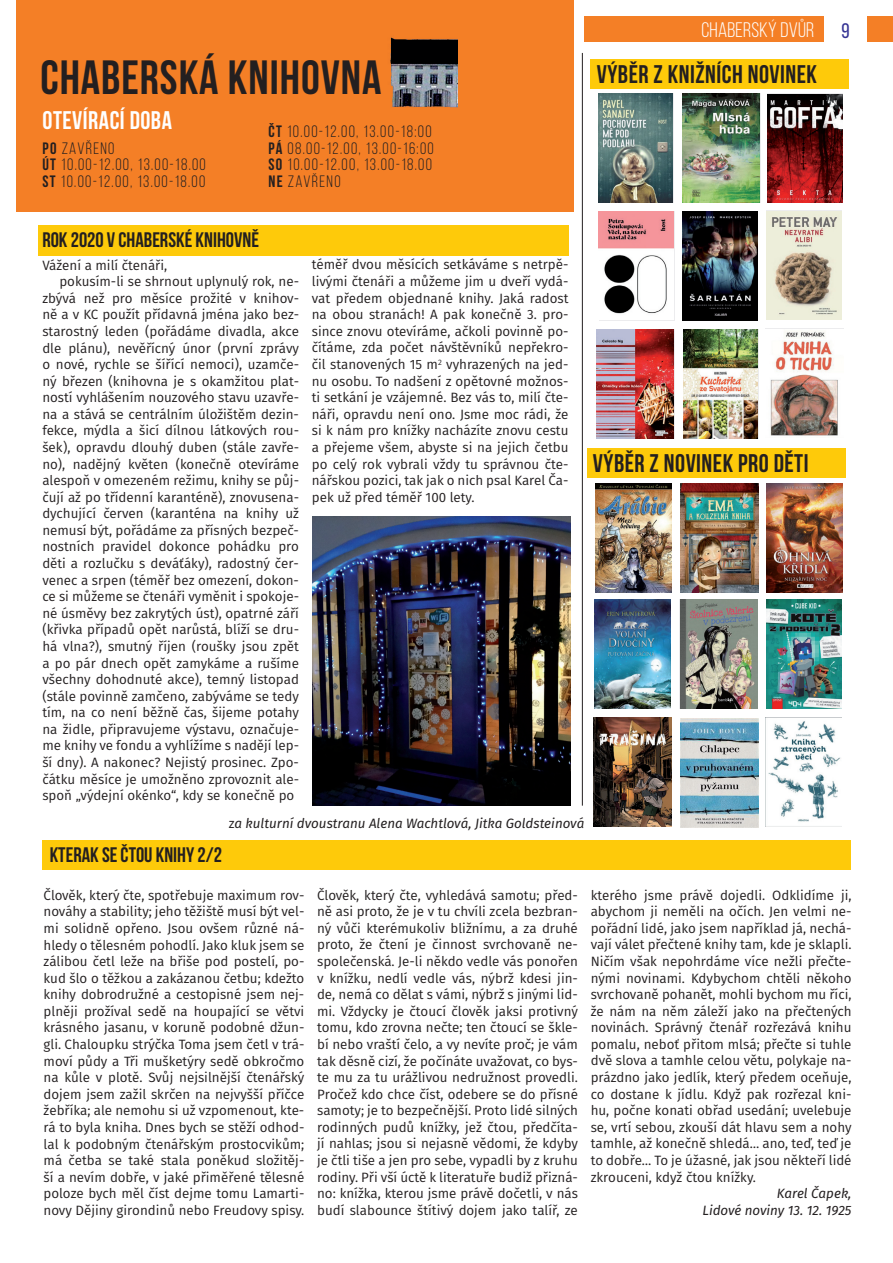
<style>
.page{position:relative;width:893px;height:1263px;background:#fff}
.page>*{position:absolute;margin:0;border:0;box-sizing:border-box;transform-origin:0 0}
.t1{font:700 48px "Bebas Neue";letter-spacing:.02em;color:#231f20}
.t2{font:700 25.5px "Bebas Neue";letter-spacing:.02em;color:#231f20}
.t3{font:700 25.5px "Bebas Neue";letter-spacing:.02em;color:#fff}
.t4{font:700 21px "Bebas Neue";color:#231f20}
.t5{font:21px "Bebas Neue";letter-spacing:.01em;color:#fff}
.t6{font:21px "Bebas Neue";color:#343293}
.t7{font:16.5px/16.6px "Bebas Neue";letter-spacing:.08em;color:#231f20}
.t8{font:13.5px/16.6px "Fira Sans";color:#231f20;text-align:justify}
.t9{font:italic 13.5px/16.5px "Fira Sans";color:#231f20;text-align:right}
.s1{font-weight:700}
.s2{font-style:normal}
</style>
<div class="page">
<div style="left:43px;top:840px;width:808px;height:30px;background:#feca0a"></div>
<div style="left:16px;top:0;width:558px;height:212px;background:#f47f26"></div>
<div style="left:38px;top:225px;width:530px;height:31px;background:#feca0a"></div>
<img style="left:390px;top:37px;width:67px;height:71px">
<div style="left:590px;top:59px;width:259px;height:30px;background:#feca0a"></div>
<svg style="left:598px;top:94px;width:76px;height:109px"></svg>
<img style="left:598px;top:94px;width:75px;height:108px">
<img style="left:682px;top:94px;width:77px;height:109px">
<img style="left:767px;top:94px;width:76px;height:109px">
<svg style="left:599px;top:212px;width:75px;height:109px"></svg>
<img style="left:599px;top:212px;width:74px;height:108px">
<img style="left:683px;top:212px;width:74px;height:109px">
<div style="left:766px;top:211px;width:76px;height:109px;background:#edeeda"></div>
<img style="left:772px;top:217px;width:65px;height:98px">
<img style="left:770px;top:331px;width:68px;height:105px">
<img style="left:597px;top:329px;width:77px;height:109px">
<img style="left:683px;top:329px;width:74px;height:109px">
<div style="left:587px;top:448px;width:259px;height:30px;background:#feca0a"></div>
<img style="left:595px;top:483px;width:76px;height:109px">
<img style="left:681px;top:483px;width:77px;height:109px">
<img style="left:767px;top:483px;width:75px;height:109px">
<img style="left:681px;top:718px;width:77px;height:109px">
<img style="left:765px;top:718px;width:76px;height:109px">
<img style="left:595px;top:600px;width:75px;height:109px">
<img style="left:680px;top:600px;width:78px;height:109px">
<img style="left:766px;top:600px;width:76px;height:109px">
<img style="left:594px;top:718px;width:78px;height:109px">
<img style="left:312px;top:516px;width:258px;height:290px">
<hr style="left:582px;top:53px;width:1px;height:753px;background:#231f20">
<div style="left:584px;top:16px;width:239px;height:26px;background:#f47f26"></div>
<div style="left:868px;top:16px;width:25px;height:26px;background:#f47f26"></div>
<h3 class="t5" style="left:701px;top:19px;width:114px">CHABERSKÝ DVŮR</h3>
<h3 class="t6" style="left:841px;top:19px;width:10px">9</h3>
<h1 class="t1" style="left:40px;top:51px;width:342px">CHABERSKÁ KNIHOVNA</h1>
<h2 class="t2" style="left:597px;top:60px;width:222px">VÝBĚR Z KNIŽNÍCH NOVINEK</h2>
<h2 class="t3" style="left:43px;top:106px;width:131px">OTEVÍRACÍ DOBA</h2>
<p class="t7" style="left:43px;top:139px;width:165px"><span class="s1">PO</span> ZAVŘENO<br><span class="s1">ÚT</span> 10.00-12.00, 13.00-18.00<br><span class="s1">ST</span> 10.00-12.00, 13.00-18.00</p>
<p class="t7" style="left:268px;top:123px;width:167px"><span class="s1">ČT</span> 10.00-12.00, 13.00-18:00<br><span class="s1">PÁ</span> 08.00-12.00, 13.00-16:00<br><span class="s1">SO</span> 10.00-12.00, 13.00-18.00<br><span class="s1">NE</span> ZAVŘENO</p>
<h3 class="t4" style="left:42px;top:229px;width:218px">ROK 2020 V CHABERSKÉ KNIHOVNĚ</h3>
<p class="t8" style="left:42px;top:257px;width:126px">Vážení a milí čtenáři,</p>
<p class="t8" style="left:59px;top:273px;width:241px">pokusím-li se shrnout uplynulý rok, ne-</p>
<p class="t8" style="left:42px;top:290px;width:258px">zbývá než pro měsíce prožité v knihov-</p>
<p class="t8" style="left:42px;top:306px;width:258px">ně a v KC použít přídavná jména jako bez-</p>
<p class="t8" style="left:42px;top:323px;width:258px">starostný leden (pořádáme divadla, akce</p>
<p class="t8" style="left:42px;top:339px;width:258px">dle plánu), nevěřícný únor (první zprávy</p>
<p class="t8" style="left:42px;top:356px;width:258px">o nové, rychle se šířící nemoci), uzamče-</p>
<p class="t8" style="left:42px;top:373px;width:258px">ný březen (knihovna je s okamžitou plat-</p>
<p class="t8" style="left:42px;top:389px;width:258px">ností vyhlášením nouzového stavu uzavře-</p>
<p class="t8" style="left:42px;top:406px;width:258px">na a stává se centrálním úložištěm dezin-</p>
<p class="t8" style="left:42px;top:422px;width:258px">fekce, mýdla a šicí dílnou látkových rou-</p>
<p class="t8" style="left:42px;top:439px;width:258px">šek), opravdu dlouhý duben (stále zavře-</p>
<p class="t8" style="left:42px;top:455px;width:258px">no), nadějný květen (konečně otevíráme</p>
<p class="t8" style="left:42px;top:472px;width:258px">alespoň v omezeném režimu, knihy se půj-</p>
<p class="t8" style="left:42px;top:489px;width:258px">čují až po třídenní karanténě), znovusena-</p>
<p class="t8" style="left:42px;top:505px;width:258px">dychující červen (karanténa na knihy už</p>
<p class="t8" style="left:42px;top:522px;width:258px">nemusí být, pořádáme za přísných bezpeč-</p>
<p class="t8" style="left:42px;top:538px;width:258px">nostních pravidel dokonce pohádku pro</p>
<p class="t8" style="left:42px;top:555px;width:258px">děti a rozlučku s deváťáky), radostný čer-</p>
<p class="t8" style="left:42px;top:572px;width:258px">venec a srpen (téměř bez omezení, dokon-</p>
<p class="t8" style="left:42px;top:588px;width:258px">ce si můžeme se čtenáři vyměnit i spokoje-</p>
<p class="t8" style="left:42px;top:605px;width:258px">né úsměvy bez zakrytých úst), opatrné září</p>
<p class="t8" style="left:42px;top:621px;width:258px">(křivka případů opět narůstá, blíží se dru-</p>
<p class="t8" style="left:42px;top:638px;width:258px">há vlna?), smutný říjen (roušky jsou zpět</p>
<p class="t8" style="left:42px;top:654px;width:258px">a po pár dnech opět zamykáme a rušíme</p>
<p class="t8" style="left:42px;top:671px;width:258px">všechny dohodnuté akce), temný listopad</p>
<p class="t8" style="left:42px;top:688px;width:258px">(stále povinně zamčeno, zabýváme se tedy</p>
<p class="t8" style="left:42px;top:704px;width:258px">tím, na co není běžně čas, šijeme potahy</p>
<p class="t8" style="left:42px;top:721px;width:258px">na židle, připravujeme výstavu, označuje-</p>
<p class="t8" style="left:42px;top:737px;width:258px">me knihy ve fondu a vyhlížíme s nadějí lep-</p>
<p class="t8" style="left:42px;top:754px;width:258px">ší dny). A nakonec? Nejistý prosinec. Zpo-</p>
<p class="t8" style="left:42px;top:770px;width:258px">čátku měsíce je umožněno zprovoznit ale-</p>
<p class="t8" style="left:42px;top:787px;width:254px">spoň „výdejní okénko“, kdy se konečně po</p>
<p class="t8" style="left:312px;top:256px;width:258px">téměř dvou měsících setkáváme s netrpě&shy;livými čtenáři a můžeme jim u dveří vydá&shy;vat předem objednané knihy. Jaká radost na obou stranách! A pak konečně 3. pro&shy;since znovu otevíráme, ačkoli povinně po&shy;čítáme, zda počet návštěvníků nepřekro&shy;čil stanovených 15 m<sup>2</sup> vyhrazených na jed&shy;nu osobu. To nadšení z opětovné možnos&shy;ti setkání je vzájemné. Bez vás to, milí čte&shy;náři, opravdu není ono. Jsme moc rádi, že si k nám pro knížky nacházíte znovu cestu a přejeme všem, abyste si na jejich četbu po celý rok vybrali vždy tu správnou čte&shy;nářskou pozici, tak jak o nich psal Karel Ča&shy;pek už před téměř 100 lety.</p>
<p class="t9" style="left:229px;top:815px;width:357px"><span class="s2">z</span>a kulturní dvoustranu Alena Wachtlová, Jitka Goldsteinová</p>
<h3 class="t4" style="left:50px;top:843px;width:174px">KTERAK SE ČTOU KNIHY 2/2</h3>
<h2 class="t2" style="left:593px;top:449px;width:217px">VÝBĚR Z NOVINEK PRO DĚTI</h2>
<p class="t8" style="left:44px;top:887px;width:262px">Člověk, který čte, spotřebuje maximum rov&shy;nováhy a stability; jeho těžiště musí být vel&shy;mi solidně opřeno. Jsou ovšem různé ná&shy;hledy o tělesném pohodlí. Jako kluk jsem se zálibou četl leže na břiše pod postelí, po&shy;kud šlo o těžkou a zakázanou četbu; kdežto knihy dobrodružné a cestopisné jsem nej&shy;plněji prožíval sedě na houpající se větvi krásného jasanu, v koruně podobné džun&shy;gli. Chaloupku strýčka Toma jsem četl v trá&shy;moví půdy a Tři mušketýry sedě obkročmo na kůle v plotě. Svůj nejsilnější čtenářský dojem jsem zažil skrčen na nejvyšší příčce žebříka; ale nemohu si už vzpomenout, kte&shy;rá to byla kniha. Dnes bych se stěží odhod&shy;lal k podobným čtenářským prostocvikům; má četba se také stala poněkud složitěj&shy;ší a nevím dobře, v jaké přiměřené tělesné poloze bych měl číst dejme tomu Lamarti&shy;novy Dějiny girondinů nebo Freudovy spisy.</p>
<p class="t8" style="left:317px;top:887px;width:262px">Člověk, který čte, vyhledává samotu; před&shy;ně asi proto, že je v tu chvíli zcela bezbran&shy;ný vůči kterémukoliv bližnímu, a za druhé proto, že čtení je činnost svrchovaně ne&shy;společenská. Je-li někdo vedle vás ponořen v knížku, nedlí vedle vás, nýbrž kdesi jin&shy;de, nemá co dělat s vámi, nýbrž s jinými lid&shy;mi. Vždycky je čtoucí člověk jaksi protivný tomu, kdo zrovna nečte; ten čtoucí se škle&shy;bí nebo vraští čelo, a vy nevíte proč; je vám tak děsně cizí, že počínáte uvažovat, co bys&shy;te mu za tu urážlivou nedružnost provedli.<br>Pročež kdo chce číst, odebere se do přísné samoty; je to bezpečnější. Proto lidé silných rodinných pudů knížky, jež čtou, předčíta&shy;jí nahlas; jsou si nejasně vědomi, že kdyby je čtli tiše a jen pro sebe, vypadli by z kruhu rodiny. Při vší úctě k literatuře budiž přizná&shy;no: knížka, kterou jsme právě dočetli, v nás budí slabounce štítivý dojem jako talíř, ze</p>
<p class="t8" style="left:591px;top:886px;width:262px">kterého jsme právě dojedli. Odklidíme ji, abychom ji neměli na očích. Jen velmi ne&shy;pořádní lidé, jako jsem například já, nechá&shy;vají válet přečtené knihy tam, kde je sklapli.<br>Ničím však nepohrdáme více nežli přečte&shy;nými novinami. Kdybychom chtěli někoho svrchovaně pohanět, mohli bychom mu říci, že nám na něm záleží jako na přečtených novinách. Správný čtenář rozřezává knihu pomalu, neboť přitom mlsá; přečte si tuhle dvě slova a tamhle celou větu, polykaje na&shy;prázdno jako jedlík, který předem oceňuje, co dostane k jídlu. Když pak rozřezal kni&shy;hu, počne konati obřad usedání; uvelebuje se, vrtí sebou, zkouší dát hlavu sem a nohy tamhle, až konečně shledá… ano, teď, teď je to dobře… To je úžasné, jak jsou někteří lidé zkrouceni, když čtou knížky.</p>
<p class="t9" style="left:702px;top:1185px;width:151px">Karel Čapek,<br>Lidové noviny 13. 12. 1925</p>
</div>
